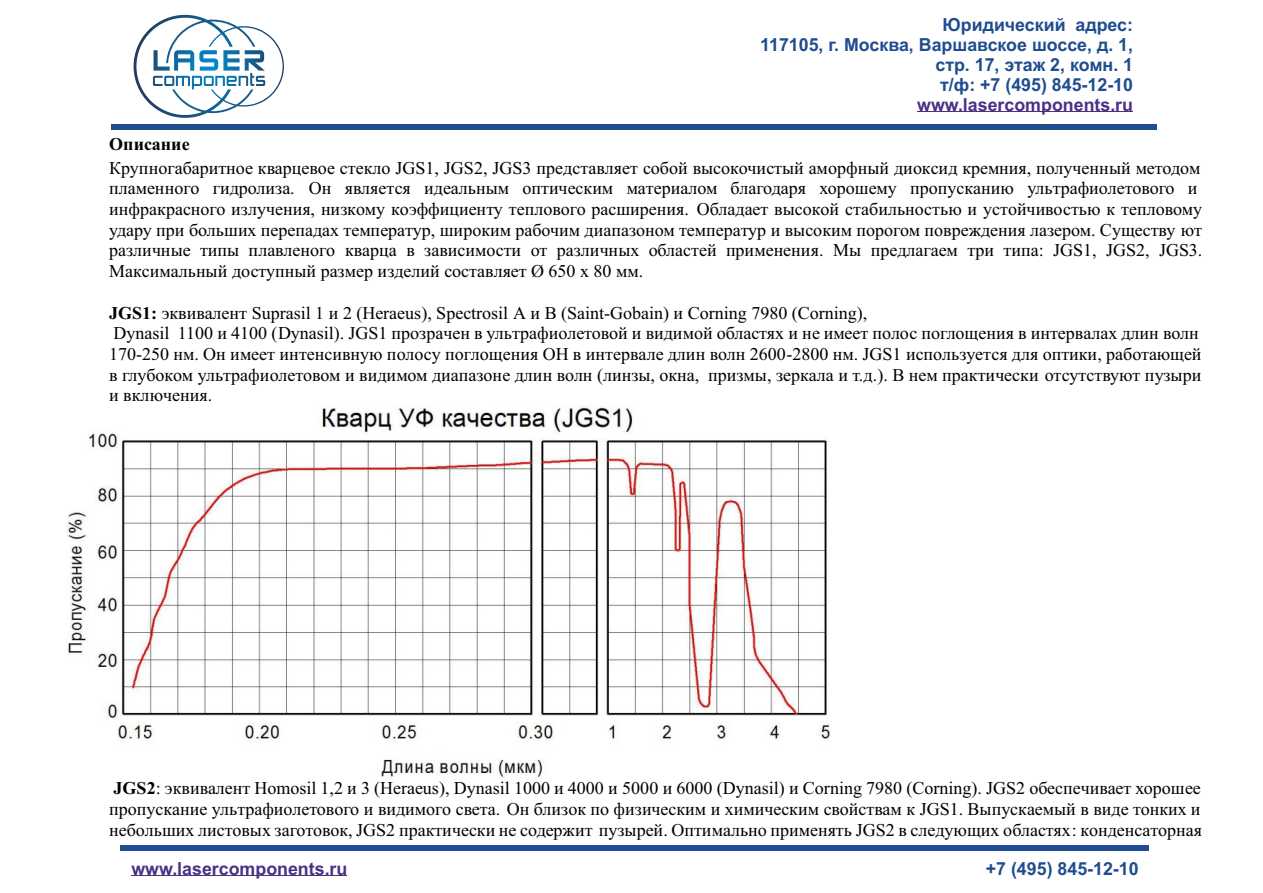
<style>
.page{position:relative;width:1263px;height:893px;background:#fff}
.page>*{position:absolute;margin:0;border:0;box-sizing:border-box;transform-origin:0 0}
.t1{font:18px/20.7px "Times New Roman";color:#000}
.t2{font:700 18px/20.1px "Arial";color:#1f4d8f;text-align:right}
.t3{font:700 18px "Arial";color:#4b3185}
.t4{font:700 18px "Times New Roman";color:#000}
.s1{font-weight:700}
</style>
<div class="page">
<svg style="left:134px;top:15px;width:150px;height:103px"></svg>
<hr style="left:917px;top:111px;width:216px;height:1px;background:#4b3185">
<div style="left:112px;top:124px;width:1045px;height:6px;background:#1f4d8f"></div>
<div style="left:120px;top:845px;width:1029px;height:6px;background:#1f4d8f"></div>
<hr style="left:131px;top:875px;width:216px;height:1px;background:#4b3185">
<img style="left:67px;top:405px;width:763px;height:373px">
<p class="t2" style="left:760px;top:16px;width:374px">Юридический адрес:<br>117105, г. Москва, Варшавское шоссе, д. 1, стр. 17, этаж 2, комн. 1<br>т/ф: +7 (495) 845-12-10</p>
<p class="t3" style="left:917px;top:98px;width:217px">www.lasercomponents.ru</p>
<p class="t4" style="left:109px;top:138px;width:82px">Описание</p>
<p class="t1" style="left:109px;top:159px;width:1095px">Крупногабаритное кварцевое стекло JGS1, JGS2, JGS3 представляет собой высокочистый аморфный диоксид кремния, полученный методом пламенного гидролиза. Он является идеальным оптическим материалом благодаря хорошему пропусканию ультрафиолетового и инфракрасного излучения, низкому коэффициенту теплового расширения. Обладает высокой стабильностью и устойчивостью к тепловому удару при больших перепадах температур, широким рабочим диапазоном температур и высоким порогом повреждения лазером. Существу ют различные типы плавленого кварца в зависимости от различных областей применения. Мы предлагаем три типа: JGS1, JGS2, JGS3.<br>Максимальный доступный размер изделий составляет Ø 650 х 80 мм.</p>
<p class="t1" style="left:109px;top:304px;width:1094px"><span class="s1">JGS1:</span> эквивалент Suprasil 1 и 2 (Heraeus), Spectrosil А и В (Saint-Gobain) и Corning 7980 (Corning),<br>Dynasil 1100 и 4100 (Dynasil). JGS1 прозрачен в ультрафиолетовой и видимой областях и не имеет полос поглощения в интервалах длин волн 170-250 нм. Он имеет интенсивную полосу поглощения OH в интервале длин волн 2600-2800 нм. JGS1 используется для оптики, работающей в глубоком ультрафиолетовом и видимом диапазоне длин волн (линзы, окна, призмы, зеркала и т.д.). В нем практически отсутствуют пузыри и включения.</p>
<p class="t1" style="left:109px;top:780px;width:1094px;text-align:justify"><span class="s1">JGS2</span>: эквивалент Homosil 1,2 и 3 (Heraeus), Dynasil 1000 и 4000 и 5000 и 6000 (Dynasil) и Corning 7980 (Corning). JGS2 обеспечивает хорошее пропускание ультрафиолетового и видимого света. Он близок по физическим и химическим свойствам к JGS1. Выпускаемый в виде тонких и небольших листовых заготовок, JGS2 практически не содержит пузырей. Оптимально применять JGS2 в следующих областях: конденсаторная</p>
<p class="t3" style="left:131px;top:862px;width:217px">www.lasercomponents.ru</p>
<p class="t2" style="left:986px;top:861px;width:154px">+7 (495) 845-12-10</p>
</div>
